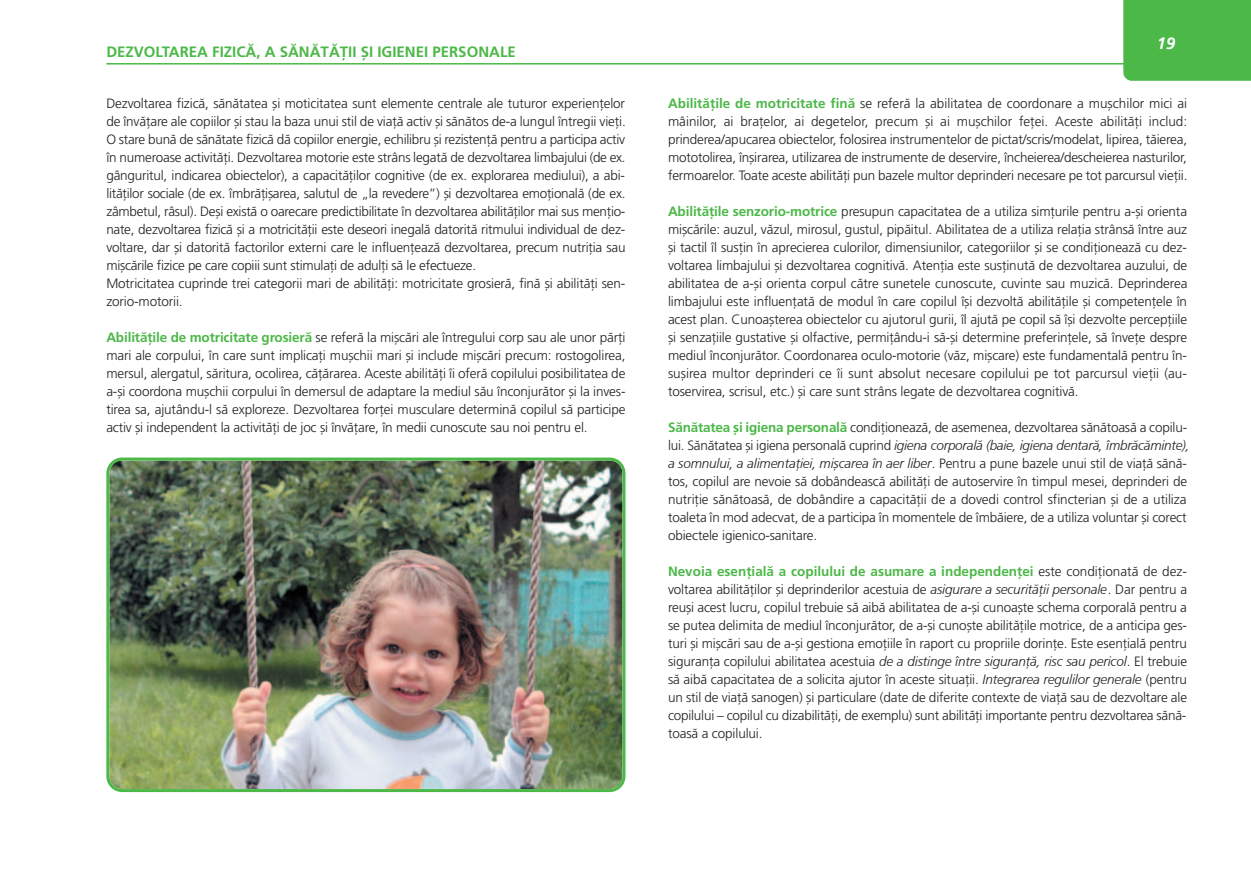
<style>
.page{position:relative;width:1251px;height:876px;background:#fff}
.page>*{position:absolute;margin:0;border:0;box-sizing:border-box;transform-origin:0 0}
.t1{font:italic 700 16.5px "Frutiger";color:#fff}
.t2{font:700 15px "Frutiger";color:#4cb848}
.t3{font:13.5px/18px "Frutiger";letter-spacing:-.015em;color:#231f20;text-align:justify}
.s1{font-weight:700;color:#4cb848}
.s2{font-style:italic}
</style>
<div class="page">
<img style="left:106px;top:458px;width:519px;height:334px">
<hr style="left:106px;top:63px;width:1102px;height:2px;background:#4cb848">
<div style="left:1123px;top:0;width:127px;height:81px;background:#4cb848"></div>
<p class="t2" style="left:106px;top:46px;width:411px">DEZVOLTAREA FIZICÃ, A SÃNÃTÃÅII ÆI IGIENEI PERSONALE</p>
<p class="t3" style="left:106px;top:95px;width:521px;text-align:left">Dezvoltarea fizicã, sãnãtatea æi moticitatea sunt elemente centrale ale tuturor experienåelor de învãåare ale copiilor æi stau la baza unui stil de viaåã activ æi sãnãtos de-a lungul întregii vieåi.<br>O stare bunã de sãnãtate fizicã dã copiilor energie, echilibru æi rezistenåã pentru a participa activ în numeroase activitãåi. Dezvoltarea motorie este strâns legatã de dezvoltarea limbajului (de ex. gânguritul, indicarea obiectelor), a capacitãåilor cognitive (de ex. explorarea mediului), a abi&shy;litãåilor sociale (de ex. îmbrãåiæarea, salutul de „la revedere”) æi dezvoltarea emoåionalã (de ex. zâmbetul, râsul). Deæi existã o oarecare predictibilitate în dezvoltarea abilitãåilor mai sus menåio&shy;nate, dezvoltarea fizicã æi a motricitãåii este deseori inegalã datoritã ritmului individual de dez&shy;voltare, dar æi datoritã factorilor externi care le influenåeazã dezvoltarea, precum nutriåia sau miæcãrile fizice pe care copiii sunt stimulaåi de adulåi sã le efectueze.<br>Motricitatea cuprinde trei categorii mari de abilitãåi: motricitate grosierã, finã æi abilitãåi sen&shy;zorio-motorii.</p>
<p class="t3" style="left:106px;top:329px;width:520px"><span class="s1">Abilitãåile de motricitate grosierã</span> se referã la miæcãri ale întregului corp sau ale unor pãråi mari ale corpului, în care sunt implicaåi muæchii mari æi include miæcãri precum: rostogolirea, mersul, alergatul, sãritura, ocolirea, cãåãrarea. Aceste abilitãåi îi oferã copilului posibilitatea de a-æi coordona muæchii corpului în demersul de adaptare la mediul sãu înconjurãtor æi la inves&shy;tirea sa, ajutându-l sã exploreze. Dezvoltarea foråei musculare determinã copilul sã participe activ æi independent la activitãåi de joc æi învãåare, în medii cunoscute sau noi pentru el.</p>
<p class="t1" style="left:1156px;top:35px;width:20px">19</p>
<p class="t3" style="left:668px;top:95px;width:521px"><span class="s1">Abilitãåile de motricitate finã</span> se referã la abilitatea de coordonare a muæchilor mici ai mâinilor, ai braåelor, ai degetelor, precum æi ai muæchilor feåei. Aceste abilitãåi includ: prinderea/apucarea obiectelor, folosirea instrumentelor de pictat/scris/modelat, lipirea, tãierea, mototolirea, înæirarea, utilizarea de instrumente de deservire, încheierea/descheierea nasturilor, fermoarelor. Toate aceste abilitãåi pun bazele multor deprinderi necesare pe tot parcursul vieåii.</p>
<p class="t3" style="left:668px;top:203px;width:521px"><span class="s1">Abilitãåile senzorio-motrice</span> presupun capacitatea de a utiliza simåurile pentru a-æi orienta miæcãrile: auzul, vãzul, mirosul, gustul, pipãitul. Abilitatea de a utiliza relaåia strânsã între auz æi tactil îl susåin în aprecierea culorilor, dimensiunilor, categoriilor æi se condiåioneazã cu dez&shy;voltarea limbajului æi dezvoltarea cognitivã. Atenåia este susåinutã de dezvoltarea auzului, de abilitatea de a-æi orienta corpul cãtre sunetele cunoscute, cuvinte sau muzicã. Deprinderea limbajului este influenåatã de modul în care copilul îæi dezvoltã abilitãåile æi competenåele în acest plan. Cunoaæterea obiectelor cu ajutorul gurii, îl ajutã pe copil sã îæi dezvolte percepåiile æi senzaåiile gustative æi olfactive, permiåându-i sã-æi determine preferinåele, sã înveåe despre mediul înconjurãtor. Coordonarea oculo-motorie (vãz, miæcare) este fundamentalã pentru în&shy;suæirea multor deprinderi ce îi sunt absolut necesare copilului pe tot parcursul vieåii (au&shy;toservirea, scrisul, etc.) æi care sunt strâns legate de dezvoltarea cognitivã.</p>
<p class="t3" style="left:668px;top:419px;width:523px;text-align:left"><span class="s1">Sãnãtatea æi igiena personalã</span> condiåioneazã, de asemenea, dezvoltarea sãnãtoasã a copilu&shy;lui. Sãnãtatea æi igiena personalã cuprind <span class="s2">igiena corporalã (baie, igiena dentarã, îmbrãcãminte), a somnului, a alimentaåiei, miæcarea în aer liber</span>. Pentru a pune bazele unui stil de viaåã sãnã&shy;tos, copilul are nevoie sã dobândeascã abilitãåi de autoservire în timpul mesei, deprinderi de nutriåie sãnãtoasã, de dobândire a capacitãåii de a dovedi control sfincterian æi de a utiliza toaleta în mod adecvat, de a participa în momentele de îmbãiere, de a utiliza voluntar æi corect obiectele igienico-sanitare.</p>
<p class="t3" style="left:668px;top:563px;width:520px"><span class="s1">Nevoia esenåialã a copilului de asumare a independenåei</span> este condiåionatã de dez&shy;voltarea abilitãåilor æi deprinderilor acestuia de <span class="s2">asigurare a securitãåii personale</span>. Dar pentru a reuæi acest lucru, copilul trebuie sã aibã abilitatea de a-æi cunoaæte schema corporalã pentru a se putea delimita de mediul înconjurãtor, de a-æi cunoæte abilitãåile motrice, de a anticipa ges&shy;turi æi miæcãri sau de a-æi gestiona emoåiile în raport cu propriile dorinåe. Este esenåialã pentru siguranåa copilului abilitatea acestuia <span class="s2">de a distinge între siguranåã, risc sau pericol</span>. El trebuie sã aibã capacitatea de a solicita ajutor în aceste situaåii. <span class="s2">Integrarea regulilor generale</span> (pentru un stil de viaåã sanogen) æi particulare (date de diferite contexte de viaåã sau de dezvoltare ale copilului – copilul cu dizabilitãåi, de exemplu) sunt abilitãåi importante pentru dezvoltarea sãnã&shy;toasã a copilului.</p>
</div>
